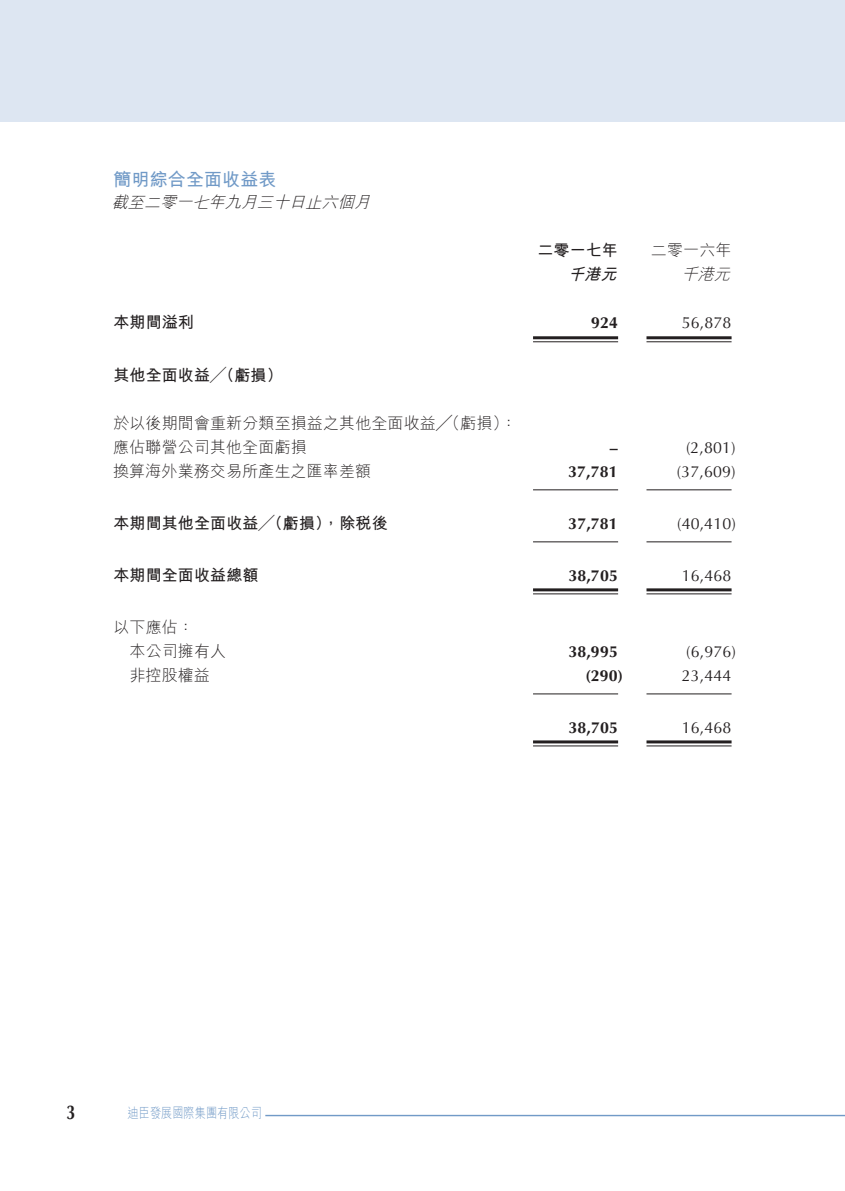
<style>
.page{position:relative;width:845px;height:1191px;background:#fff}
.page>*{position:absolute;margin:0;border:0;box-sizing:border-box;transform-origin:0 0}
.t1{font:700 20px "Optima";color:#231f20;scale:.8 1}
.t2{font:700 18px "M Hei HK";letter-spacing:.01em;color:#719ac7}
.t3{font:300 16px "M Hei HK";letter-spacing:.01em;color:#231f20}
.t4{font:16px "Optima";letter-spacing:.01em;color:#231f20}
.t5{font:700 16px "M Hei HK";letter-spacing:.01em;color:#231f20}
.t6{font:700 16px "Optima";letter-spacing:.01em;color:#231f20}
.t7{font:italic 300 16px "M Hei HK";color:#231f20}
.t8{font:italic 700 16px "M Hei HK";color:#231f20}
.t9{font:300 14px "M Hei HK";color:#719ac7;scale:.8 1}
</style>
<div class="page">
<div style="left:0;top:0;width:845px;height:121px;background:#dde6f2"></div>
<hr style="left:265px;top:1114px;width:580px;height:2px;background:#719ac7">
<hr style="left:533px;top:336px;width:85px;height:3px;background:#231f20">
<hr style="left:533px;top:341px;width:85px;height:1px;background:#231f20">
<hr style="left:646px;top:336px;width:85px;height:3px;background:#231f20">
<hr style="left:646px;top:341px;width:85px;height:1px;background:#231f20">
<hr style="left:533px;top:489px;width:85px;height:1px;background:#231f20">
<hr style="left:646px;top:489px;width:85px;height:1px;background:#231f20">
<hr style="left:533px;top:541px;width:85px;height:1px;background:#231f20">
<hr style="left:646px;top:541px;width:85px;height:1px;background:#231f20">
<hr style="left:533px;top:588px;width:85px;height:3px;background:#231f20">
<hr style="left:533px;top:593px;width:85px;height:1px;background:#231f20">
<hr style="left:646px;top:588px;width:85px;height:3px;background:#231f20">
<hr style="left:646px;top:593px;width:85px;height:1px;background:#231f20">
<hr style="left:533px;top:693px;width:85px;height:1px;background:#231f20">
<hr style="left:646px;top:693px;width:85px;height:1px;background:#231f20">
<hr style="left:533px;top:740px;width:85px;height:3px;background:#231f20">
<hr style="left:533px;top:745px;width:85px;height:1px;background:#231f20">
<hr style="left:646px;top:740px;width:85px;height:3px;background:#231f20">
<hr style="left:646px;top:745px;width:85px;height:1px;background:#231f20">
<p class="t2" style="left:113px;top:166px;width:165px">簡明綜合全面收益表</p>
<p class="t7" style="left:112px;top:191px;width:265px">截至二零一七年九月三十日止六個月</p>
<p class="t5" style="left:537px;top:239px;width:82px">二零一七年</p>
<p class="t3" style="left:651px;top:239px;width:82px">二零一六年</p>
<p class="t8" style="left:568px;top:263px;width:55px">千港元</p>
<p class="t7" style="left:681px;top:263px;width:55px">千港元</p>
<p class="t5" style="left:113px;top:311px;width:82px">本期間溢利</p>
<p class="t5" style="left:113px;top:363px;width:171px">其他全面收益╱（虧損(</p>
<p class="t3" style="left:113px;top:411px;width:405px">於以後期間會重新分類至損益之其他全面收益╱（虧損：(</p>
<p class="t6" style="left:591px;top:314px;width:28px">924</p>
<p class="t4" style="left:682px;top:314px;width:51px">56,878</p>
<p class="t3" style="left:113px;top:435px;width:195px">應佔聯營公司其他全面虧損</p>
<p class="t6" style="left:610px;top:438px;width:9px">–</p>
<p class="t4" style="left:686px;top:438px;width:51px">)2,801(</p>
<p class="t3" style="left:113px;top:459px;width:259px">換算海外業務交易所產生之匯率差額</p>
<p class="t6" style="left:568px;top:462px;width:51px">37,781</p>
<p class="t4" style="left:677px;top:462px;width:60px">)37,609(</p>
<p class="t5" style="left:113px;top:511px;width:276px">本期間其他全面收益╱（虧損，）除稅後</p>
<p class="t6" style="left:568px;top:514px;width:51px">37,781</p>
<p class="t4" style="left:677px;top:514px;width:60px">)40,410(</p>
<p class="t5" style="left:113px;top:563px;width:147px">本期間全面收益總額</p>
<p class="t3" style="left:113px;top:615px;width:82px">以下應佔：</p>
<p class="t6" style="left:568px;top:566px;width:51px">38,705</p>
<p class="t4" style="left:682px;top:566px;width:51px">16,468</p>
<p class="t3" style="left:129px;top:639px;width:98px">本公司擁有人</p>
<p class="t6" style="left:568px;top:642px;width:51px">38,995</p>
<p class="t4" style="left:686px;top:642px;width:51px">)6,976(</p>
<p class="t3" style="left:129px;top:663px;width:82px">非控股權益</p>
<p class="t6" style="left:585px;top:666px;width:39px">)290(</p>
<p class="t4" style="left:682px;top:666px;width:51px">23,444</p>
<p class="t6" style="left:568px;top:718px;width:51px">38,705</p>
<p class="t4" style="left:682px;top:718px;width:51px">16,468</p>
<p class="t1" style="left:66px;top:1100px;width:13px">3</p>
<p class="t9" style="left:128px;top:1102px;width:170px">迪臣發展國際集團有限公司</p>
</div>
